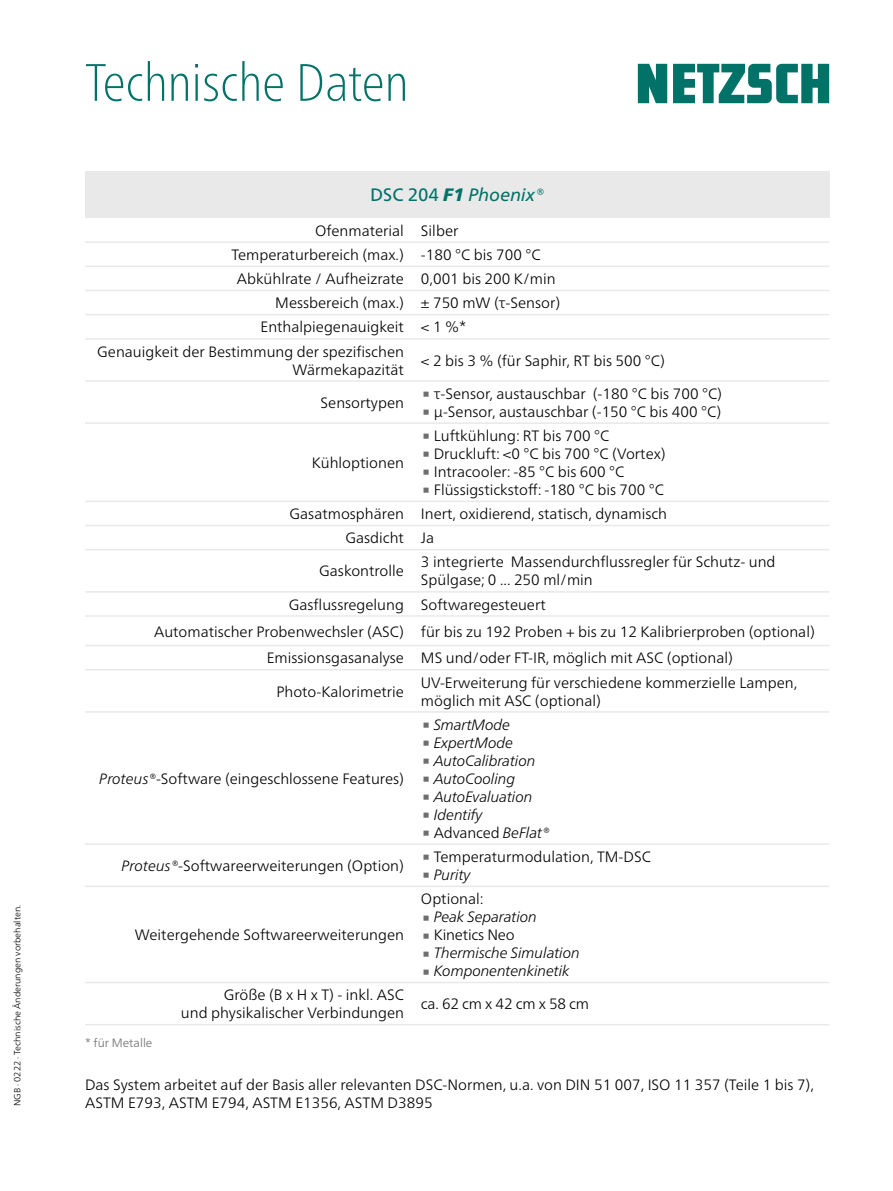
<style>
.page{position:relative;width:893px;height:1191px;background:#fff}
.page>*{position:absolute;margin:0;border:0;box-sizing:border-box;transform-origin:0 0}
.t1{font:100 condensed 52.5px "Frutiger Neue LTW1 G";color:#007268}
.t2{font:45px "Frutiger Neue LTW1 G";color:#6e6e6e}
.Tabellenkörper_n{font:italic 18px "Frutiger Neue LTW1 G";color:#007268}
.Tabellenkörper_n-2{font:300 15px/18px "Frutiger Neue LTW1 G";color:#000}
.Fließtext_de_n{font:300 15px/18px "Frutiger Neue LTW1 G";color:#000}
.t3{font:italic 300 15px "Frutiger Neue LTW1 G";letter-spacing:-.01em;color:#000}
.Bildunterschrift_n{font:300 12px "Frutiger Neue LTW1 G";color:#6e6e6e}
.t4{font:300 9px "Frutiger Neue LTW1 G";color:#000}
.s1{font-style:normal}
.s2{font-weight:900}
.s3{font-style:italic}
</style>
<div class="page">
<svg style="left:638px;top:64px;width:191px;height:39px"></svg>
<div style="left:85px;top:171px;width:744px;height:47px;background:#e9e9e9"></div>
<hr style="left:85px;top:241px;width:336px;height:2px;background:#e9e9e9">
<hr style="left:421px;top:241px;width:408px;height:2px;background:#e9e9e9">
<hr style="left:85px;top:265px;width:336px;height:2px;background:#e9e9e9">
<hr style="left:421px;top:265px;width:408px;height:2px;background:#e9e9e9">
<hr style="left:85px;top:290px;width:336px;height:1px;background:#e9e9e9">
<hr style="left:421px;top:290px;width:408px;height:1px;background:#e9e9e9">
<hr style="left:85px;top:314px;width:336px;height:1px;background:#e9e9e9">
<hr style="left:421px;top:314px;width:408px;height:1px;background:#e9e9e9">
<hr style="left:85px;top:338px;width:336px;height:1px;background:#e9e9e9">
<hr style="left:421px;top:338px;width:408px;height:1px;background:#e9e9e9">
<hr style="left:85px;top:380px;width:336px;height:2px;background:#e9e9e9">
<hr style="left:421px;top:380px;width:408px;height:2px;background:#e9e9e9">
<hr style="left:85px;top:422px;width:336px;height:2px;background:#e9e9e9">
<hr style="left:421px;top:422px;width:408px;height:2px;background:#e9e9e9">
<hr style="left:85px;top:500px;width:336px;height:2px;background:#e9e9e9">
<hr style="left:421px;top:500px;width:408px;height:2px;background:#e9e9e9">
<hr style="left:85px;top:525px;width:336px;height:1px;background:#e9e9e9">
<hr style="left:421px;top:525px;width:408px;height:1px;background:#e9e9e9">
<hr style="left:85px;top:549px;width:336px;height:1px;background:#e9e9e9">
<hr style="left:421px;top:549px;width:408px;height:1px;background:#e9e9e9">
<hr style="left:85px;top:591px;width:336px;height:1px;background:#e9e9e9">
<hr style="left:85px;top:615px;width:336px;height:2px;background:#e9e9e9">
<hr style="left:85px;top:645px;width:336px;height:1px;background:#e9e9e9">
<hr style="left:85px;top:669px;width:336px;height:1px;background:#e9e9e9">
<hr style="left:85px;top:711px;width:336px;height:1px;background:#e9e9e9">
<hr style="left:85px;top:843px;width:336px;height:2px;background:#e9e9e9">
<hr style="left:85px;top:885px;width:336px;height:2px;background:#e9e9e9">
<hr style="left:85px;top:981px;width:336px;height:2px;background:#e9e9e9">
<hr style="left:85px;top:1024px;width:336px;height:1px;background:#e9e9e9">
<hr style="left:421px;top:591px;width:408px;height:1px;background:#e9e9e9">
<hr style="left:421px;top:615px;width:408px;height:2px;background:#e9e9e9">
<hr style="left:421px;top:645px;width:408px;height:1px;background:#e9e9e9">
<hr style="left:421px;top:669px;width:408px;height:1px;background:#e9e9e9">
<hr style="left:421px;top:711px;width:408px;height:1px;background:#e9e9e9">
<hr style="left:421px;top:843px;width:408px;height:2px;background:#e9e9e9">
<hr style="left:421px;top:885px;width:408px;height:2px;background:#e9e9e9">
<hr style="left:421px;top:981px;width:408px;height:2px;background:#e9e9e9">
<hr style="left:421px;top:1024px;width:408px;height:1px;background:#e9e9e9">
<p class="t4" style="left:12px;top:1106px;width:203px;rotate:-90deg">NGB · 0222 · Technische Änderungen vorbehalten.</p>
<h1 class="t1" style="left:85px;top:44px;width:325px">Technische Daten</h1>
<p class="Tabellenkörper_n" style="left:370px;top:184px;width:175px"><span class="s1">DSC 204</span> <span class="s2">F1</span> Phoenix®</p>
<p class="Tabellenkörper_n-2" style="left:315px;top:221px;width:90px">Ofenmaterial</p>
<p class="Tabellenkörper_n-2" style="left:421px;top:221px;width:39px">Silber</p>
<p class="Tabellenkörper_n-2" style="left:231px;top:245px;width:174px">Temperaturbereich (max.)</p>
<p class="Tabellenkörper_n-2" style="left:421px;top:245px;width:121px">-180 °C bis 700 °C</p>
<p class="Tabellenkörper_n-2" style="left:237px;top:270px;width:169px">Abkühlrate / Aufheizrate</p>
<p class="Tabellenkörper_n-2" style="left:421px;top:270px;width:136px">0,001 bis 200 K/min</p>
<p class="Tabellenkörper_n-2" style="left:275px;top:294px;width:130px">Messbereich (max.)</p>
<p class="Tabellenkörper_n-2" style="left:421px;top:294px;width:141px">± 750 mW (τ-Sensor)</p>
<p class="Tabellenkörper_n-2" style="left:260px;top:318px;width:145px">Enthalpiegenauigkeit</p>
<p class="Tabellenkörper_n-2" style="left:421px;top:318px;width:47px">&lt; 1 %*</p>
<p class="Tabellenkörper_n-2" style="left:97px;top:342px;width:308px;text-align:right">Genauigkeit der Bestimmung der spezifischen<br>Wärmekapazität</p>
<p class="Tabellenkörper_n-2" style="left:421px;top:351px;width:245px">&lt; 2 bis 3 % (für Saphir, RT bis 500 °C)</p>
<p class="Tabellenkörper_n-2" style="left:321px;top:393px;width:85px">Sensortypen</p>
<p class="t2" style="left:421px;top:364px;width:12px">∙</p>
<p class="Fließtext_de_n" style="left:434px;top:384px;width:290px">τ-Sensor, austauschbar (-180 °C bis 700 °C)</p>
<p class="t2" style="left:421px;top:382px;width:12px">∙</p>
<p class="Fließtext_de_n" style="left:434px;top:402px;width:289px">μ-Sensor, austauschbar (-150 °C bis 400 °C)</p>
<p class="Tabellenkörper_n-2" style="left:312px;top:453px;width:94px">Kühloptionen</p>
<p class="t2" style="left:421px;top:406px;width:12px">∙</p>
<p class="Fließtext_de_n" style="left:434px;top:426px;width:177px">Luftkühlung: RT bis 700 °C</p>
<p class="t2" style="left:421px;top:424px;width:12px">∙</p>
<p class="Fließtext_de_n" style="left:434px;top:444px;width:234px">Druckluft: &lt;0 °C bis 700 °C (Vortex)</p>
<p class="t2" style="left:421px;top:442px;width:12px">∙</p>
<p class="Fließtext_de_n" style="left:434px;top:462px;width:192px">Intracooler: -85 °C bis 600 °C</p>
<p class="t2" style="left:421px;top:460px;width:12px">∙</p>
<p class="Fließtext_de_n" style="left:434px;top:480px;width:232px">Flüssigstickstoff: -180 °C bis 700 °C</p>
<p class="Tabellenkörper_n-2" style="left:290px;top:505px;width:116px">Gasatmosphären</p>
<p class="Tabellenkörper_n-2" style="left:421px;top:505px;width:248px">Inert, oxidierend, statisch, dynamisch</p>
<p class="Tabellenkörper_n-2" style="left:345px;top:529px;width:60px">Gasdicht</p>
<p class="Tabellenkörper_n-2" style="left:421px;top:529px;width:15px">Ja</p>
<p class="Tabellenkörper_n-2" style="left:319px;top:562px;width:86px">Gaskontrolle</p>
<p class="Tabellenkörper_n-2" style="left:421px;top:553px;width:356px">3 integrierte Massendurchflussregler für Schutz- und<br>Spülgase; 0 ... 250 ml/min</p>
<p class="Tabellenkörper_n-2" style="left:289px;top:595px;width:117px">Gasflussregelung</p>
<p class="Tabellenkörper_n-2" style="left:421px;top:595px;width:126px">Softwaregesteuert</p>
<p class="Tabellenkörper_n-2" style="left:154px;top:622px;width:251px">Automatischer Probenwechsler (ASC)</p>
<p class="Tabellenkörper_n-2" style="left:421px;top:622px;width:395px">für bis zu 192 Proben + bis zu 12 Kalibrierproben (optional)</p>
<p class="Tabellenkörper_n-2" style="left:267px;top:649px;width:139px">Emissionsgasanalyse</p>
<p class="Tabellenkörper_n-2" style="left:421px;top:649px;width:313px">MS und/oder FT-IR, möglich mit ASC (optional)</p>
<p class="Tabellenkörper_n-2" style="left:276px;top:682px;width:129px">Photo-Kalorimetrie</p>
<p class="Tabellenkörper_n-2" style="left:421px;top:673px;width:378px">UV-Erweiterung für verschiedene kommerzielle Lampen, möglich mit ASC (optional)</p>
<p class="Tabellenkörper_n-2" style="left:99px;top:769px;width:306px"><span class="s3">Proteus®</span>-Software (eingeschlossene Features)</p>
<p class="Tabellenkörper_n-2" style="left:122px;top:856px;width:284px"><span class="s3">Proteus®</span>-Softwareerweiterungen (Option)</p>
<p class="Tabellenkörper_n-2" style="left:135px;top:925px;width:271px">Weitergehende Softwareerweiterungen</p>
<p class="Tabellenkörper_n-2" style="left:224px;top:986px;width:182px">Größe (B x H x T) - inkl. ASC</p>
<p class="Tabellenkörper_n-2" style="left:181px;top:1004px;width:225px">und physikalischer Verbindungen</p>
<p class="t2" style="left:421px;top:695px;width:12px">∙</p>
<p class="t3" style="left:434px;top:715px;width:78px">SmartMode</p>
<p class="t2" style="left:421px;top:713px;width:12px">∙</p>
<p class="t3" style="left:434px;top:733px;width:81px">ExpertMode</p>
<p class="t2" style="left:421px;top:731px;width:12px">∙</p>
<p class="t3" style="left:434px;top:751px;width:103px">AutoCalibration</p>
<p class="t2" style="left:421px;top:749px;width:12px">∙</p>
<p class="t3" style="left:434px;top:769px;width:83px">AutoCooling</p>
<p class="t2" style="left:421px;top:767px;width:12px">∙</p>
<p class="t3" style="left:434px;top:787px;width:100px">AutoEvaluation</p>
<p class="t2" style="left:421px;top:785px;width:12px">∙</p>
<p class="t3" style="left:434px;top:805px;width:50px">Identify</p>
<p class="t2" style="left:421px;top:803px;width:12px">∙</p>
<p class="Fließtext_de_n" style="left:434px;top:823px;width:117px">Advanced <span class="s3">BeFlat®</span></p>
<p class="t2" style="left:421px;top:827px;width:12px">∙</p>
<p class="Fließtext_de_n" style="left:434px;top:847px;width:219px">Temperaturmodulation, TM-DSC</p>
<p class="t2" style="left:421px;top:845px;width:12px">∙</p>
<p class="t3" style="left:434px;top:866px;width:38px">Purity</p>
<p class="Tabellenkörper_n-2" style="left:421px;top:889px;width:64px">Optional:</p>
<p class="t2" style="left:421px;top:887px;width:12px">∙</p>
<p class="t3" style="left:434px;top:908px;width:105px">Peak Separation</p>
<p class="t2" style="left:421px;top:905px;width:12px">∙</p>
<p class="Fließtext_de_n" style="left:434px;top:925px;width:83px">Kinetics Neo</p>
<p class="t2" style="left:421px;top:923px;width:12px">∙</p>
<p class="t3" style="left:434px;top:944px;width:148px">Thermische Simulation</p>
<p class="t2" style="left:421px;top:941px;width:12px">∙</p>
<p class="t3" style="left:434px;top:962px;width:137px">Komponentenkinetik</p>
<p class="Tabellenkörper_n-2" style="left:421px;top:995px;width:170px">ca. 62 cm x 42 cm x 58 cm</p>
<p class="Bildunterschrift_n" style="left:85px;top:1035px;width:69px">* für Metalle</p>
<p class="Fließtext_de_n" style="left:85px;top:1075px;width:730px">Das System arbeitet auf der Basis aller relevanten DSC-Normen, u.a. von DIN 51 007, ISO 11 357 (Teile 1 bis 7),<br>ASTM E793, ASTM E794, ASTM E1356, ASTM D3895</p>
</div>
